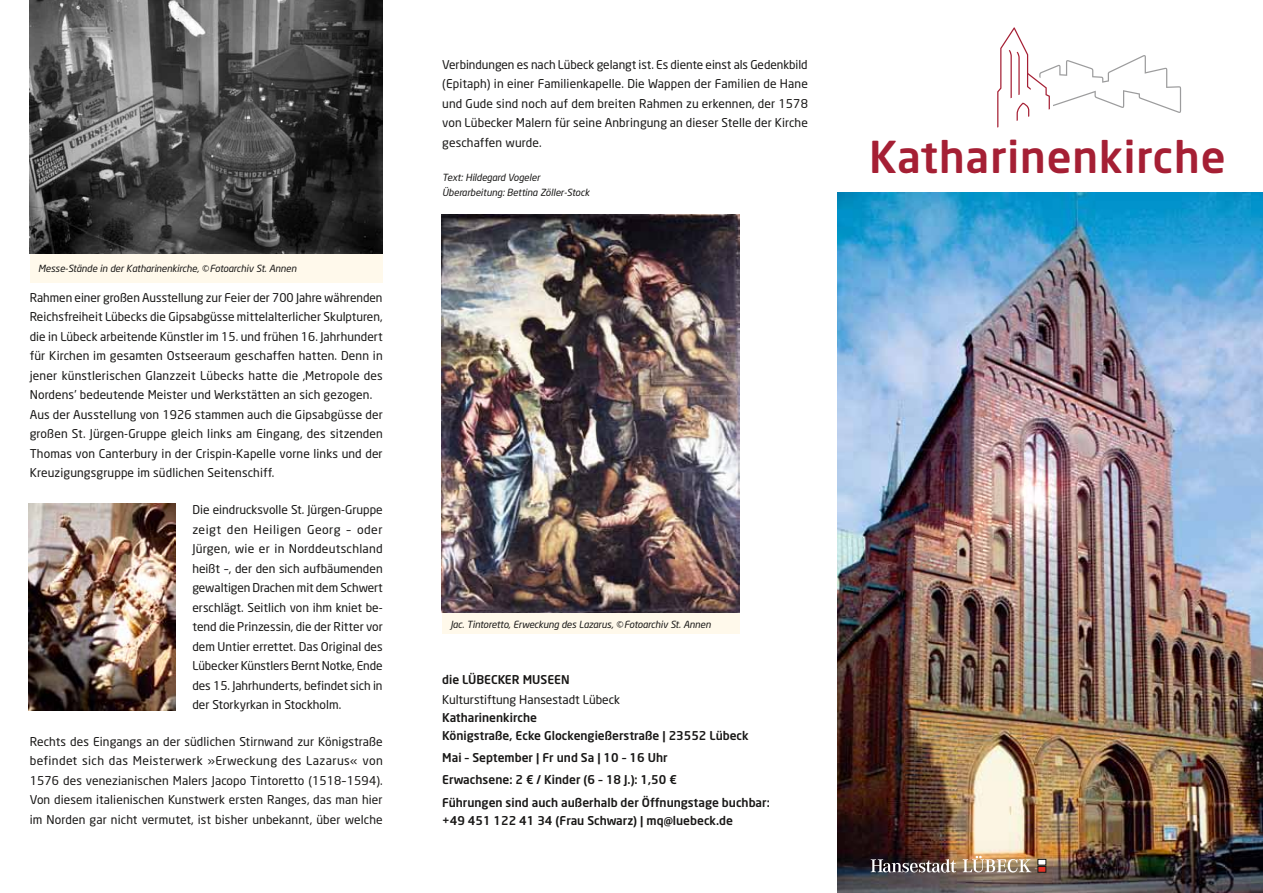
<style>
.page{position:relative;width:1263px;height:893px;background:#fff}
.page>*{position:absolute;margin:0;border:0;box-sizing:border-box;transform-origin:0 0}
.t1{font:500 43.5px "Neo Sans";letter-spacing:.02em;color:#a51f34}
.t2{font:12px/19.5px "Neo Sans";letter-spacing:.01em;color:#181716;text-align:justify}
.t3{font:500 12px/22.2px "Neo Sans";color:#181716}
.t4{font:italic 9.75px/15px "Neo Sans";letter-spacing:-.01em;color:#181716}
</style>
<div class="page">
<div style="left:30px;top:253px;width:353px;height:30px;background:#fff9eb"></div>
<img style="left:30px;top:0;width:353px;height:254px">
<img style="left:29px;top:504px;width:146px;height:207px">
<div style="left:442px;top:613px;width:297px;height:21px;background:#fff9eb"></div>
<img style="left:442px;top:214px;width:297px;height:399px">
<img style="left:838px;top:192px;width:425px;height:701px">
<svg style="left:997px;top:27px;width:184px;height:101px"></svg>
<svg style="left:871px;top:859px;width:85px;height:14px"></svg>
<svg style="left:963px;top:856px;width:68px;height:16px"></svg>
<div style="left:1038px;top:859px;width:8px;height:6px;background:#fff"></div>
<div style="left:1038px;top:859px;width:8px;height:6px;border:1px solid #181716"></div>
<div style="left:1038px;top:866px;width:8px;height:6px;background:#e63025"></div>
<div style="left:1038px;top:866px;width:8px;height:6px;border:1px solid #181716"></div>
<p class="t4" style="left:38px;top:261px;width:260px">Messe-Stände in der Katharinenkirche, ©Fotoarchiv St. Annen</p>
<p class="t2" style="left:30px;top:288px;width:355px;text-align:left">Rahmen einer großen Ausstellung zur Feier der 700 Jahre währenden Reichsfreiheit Lübecks die Gipsabgüsse mittelalterlicher Skulpturen, die in Lübeck arbeitende Künstler im 15. und frühen 16. Jahrhundert für Kirchen im gesamten Ostseeraum geschaffen hatten. Denn in jener künstlerischen Glanzzeit Lübecks hatte die ‚Metropole des Nordens’ bedeutende Meister und Werkstätten an sich gezogen.<br>Aus der Ausstellung von 1926 stammen auch die Gipsabgüsse der großen St. Jürgen-Gruppe gleich links am Eingang, des sitzenden Thomas von Canterbury in der Crispin-Kapelle vorne links und der Kreuzigungsgruppe im südlichen Seitenschiff.</p>
<p class="t2" style="left:192px;top:500px;width:192px">Die eindrucksvolle St. Jürgen-Gruppe zeigt den Heiligen Georg – oder Jürgen, wie er in Norddeutschland heißt –, der den sich aufbäumenden gewaltigen Drachen mit dem Schwert erschlägt. Seitlich von ihm kniet be&shy;tend die Prinzessin, die der Ritter vor dem Untier errettet. Das Original des Lübecker Künstlers Bernt Notke, Ende des 15. Jahrhunderts, befindet sich in der Storkyrkan in Stockholm.</p>
<p class="t2" style="left:30px;top:731px;width:355px">Rechts des Eingangs an der südlichen Stirnwand zur Königstraße befindet sich das Meisterwerk »Erweckung des Lazarus« von 1576 des venezianischen Malers Jacopo Tintoretto (1518–1594).<br>Von diesem italienischen Kunstwerk ersten Ranges, das man hier im Norden gar nicht vermutet, ist bisher unbekannt, über welche</p>
<p class="t2" style="left:442px;top:55px;width:367px">Verbindungen es nach Lübeck gelangt ist. Es diente einst als Gedenkbild (Epitaph) in einer Familienkapelle. Die Wappen der Familien de Hane und Gude sind noch auf dem breiten Rahmen zu erkennen, der 1578 von Lübecker Malern für seine Anbringung an dieser Stelle der Kirche geschaffen wurde.</p>
<p class="t4" style="left:442px;top:170px;width:149px">Text: Hildegard Vogeler<br>Überarbeitung: Bettina Zöller-Stock</p>
<p class="t4" style="left:450px;top:617px;width:262px">Jac. Tintoretto, Erweckung des Lazarus, ©Fotoarchiv St. Annen</p>
<p class="t3" style="left:442px;top:668px;width:129px">die LÜBECKER MUSEEN</p>
<p class="t2" style="left:442px;top:689px;width:179px">Kulturstiftung Hansestadt Lübeck</p>
<p class="t3" style="left:442px;top:708px;width:308px;line-height:18px">Katharinenkirche<br>Königstraße, Ecke Glockengießerstraße | 23552 Lübeck</p>
<p class="t3" style="left:442px;top:746px;width:329px">Mai – September | Fr und Sa | 10 – 16 Uhr<br>Erwachsene: 2 € / Kinder (6 – 18 J.): 1,50 €<br>Führungen sind auch außerhalb der Öffnungstage buchbar:</p>
<p class="t3" style="left:442px;top:809px;width:292px">+49 451 122 41 34 (Frau Schwarz) | mq@luebeck.de</p>
<h1 class="t1" style="left:869px;top:129px;width:358px">Katharinenkirche</h1>
</div>
